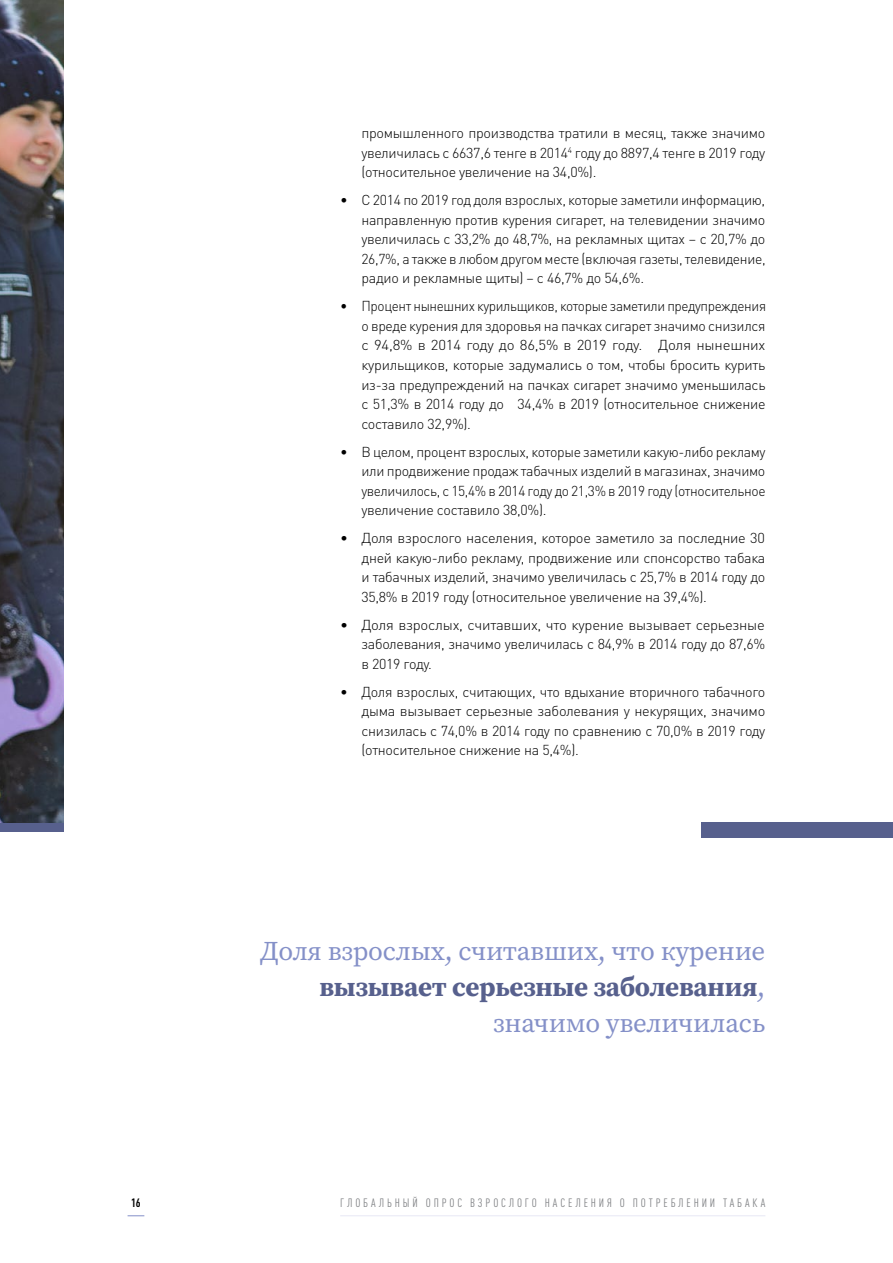
<style>
.page{position:relative;width:893px;height:1263px;background:#fff}
.page>*{position:absolute;margin:0;border:0;box-sizing:border-box;transform-origin:0 0}
.t1{font:27px/36px "Source Serif Pro";letter-spacing:-.01em;color:#8490c8;text-align:right}
.t2{font:300 14.25px/19.5px "DIN Pro";letter-spacing:-.02em;color:#000;text-align:justify}
.t3{font:300 14.25px/19.5px "DIN Pro";letter-spacing:-.02em;color:#000;text-align:justify;scale:.95 1}
.t4{font:300 14.25px/19.5px "DIN Pro";letter-spacing:-.02em;color:#000;text-align:justify;scale:1.04 1}
.t5{font:condensed 12px "DIN Pro";letter-spacing:.24em;color:#808285}
.t6{font:700 condensed 12px "DIN Pro";color:#000}
.s1{font-weight:700;color:#57608d}
</style>
<div class="page">
<img style="left:0;top:0;width:64px;height:823px">
<div style="left:0;top:823px;width:64px;height:8px;background:#57608d"></div>
<div style="left:702px;top:823px;width:191px;height:15px;background:#57608d"></div>
<svg style="left:128px;top:1215px;width:16px;height:1px"></svg>
<hr style="left:340px;top:1215px;width:425px;height:1px;background:#e7e8f5">
<p class="t2" style="left:361px;top:122px;width:405px">промышленного производства тратили в месяц, также значимо увеличилась с 6637,6 тенге в 2014<sup>4</sup> году до 8897,4 тенге в 2019 году (относительное увеличение на 34,0%).</p>
<p class="t2" style="left:361px;top:189px;width:406px;text-indent:-21px">• С 2014 по 2019 год доля взрослых, которые заметили информацию, направленную против курения сигарет, на телевидении значимо увеличилась с 33,2% до 48,7%, на рекламных щитах – с 20,7% до 26,7%, а также в любом другом месте (включая газеты, телевидение, радио и рекламные щиты) – с 46,7% до 54,6%.</p>
<p class="t3" style="left:361px;top:295px;width:427px;text-indent:-21px">• Процент нынешних курильщиков, которые заметили предупреждения о вреде курения для здоровья на пачках сигарет значимо снизился с 94,8% в 2014 году до 86,5% в 2019 году. Доля нынешних курильщиков, которые задумались о том, чтобы бросить курить из-за предупреждений на пачках сигарет значимо уменьшилась с 51,3% в 2014 году до 34,4% в 2019 (относительное снижение составило 32,9%).</p>
<p class="t2" style="left:361px;top:440px;width:406px;text-indent:-21px">• В целом, процент взрослых, которые заметили какую-либо рекламу или продвижение продаж табачных изделий в магазинах, значимо увеличилось, с 15,4% в 2014 году до 21,3% в 2019 году (относительное увеличение составило 38,0%).</p>
<p class="t2" style="left:361px;top:527px;width:405px;text-indent:-21px">• Доля взрослого населения, которое заметило за последние 30 дней какую-либо рекламу, продвижение или спонсорство табака и табачных изделий, значимо увеличилась с 25,7% в 2014 году до 35,8% в 2019 году (относительное увеличение на 39,4%).</p>
<p class="t4" style="left:361px;top:613px;width:390px;text-indent:-21px">• Доля взрослых, считавших, что курение вызывает серьезные заболевания, значимо увеличилась с 84,9% в 2014 году до 87,6% в 2019 году.</p>
<p class="t2" style="left:361px;top:680px;width:405px;text-indent:-21px">• Доля взрослых, считающих, что вдыхание вторичного табачного дыма вызывает серьезные заболевания у некурящих, значимо снизилась с 74,0% в 2014 году по сравнению с 70,0% в 2019 году (относительное снижение на 5,4%).</p>
<h1 class="t1" style="left:260px;top:933px;width:507px">Доля взрослых, считавших, что курение <span class="s1">вызывает серьезные заболевания</span>, значимо увеличилась</h1>
<p class="t6" style="left:131px;top:1193px;width:11px">16</p>
<p class="t5" style="left:340px;top:1194px;width:427px">ГЛОБАЛЬНЫЙ ОПРОС ВЗРОСЛОГО НАСЕЛЕНИЯ О ПОТРЕБЛЕНИИ ТАБАКА</p>
</div>
